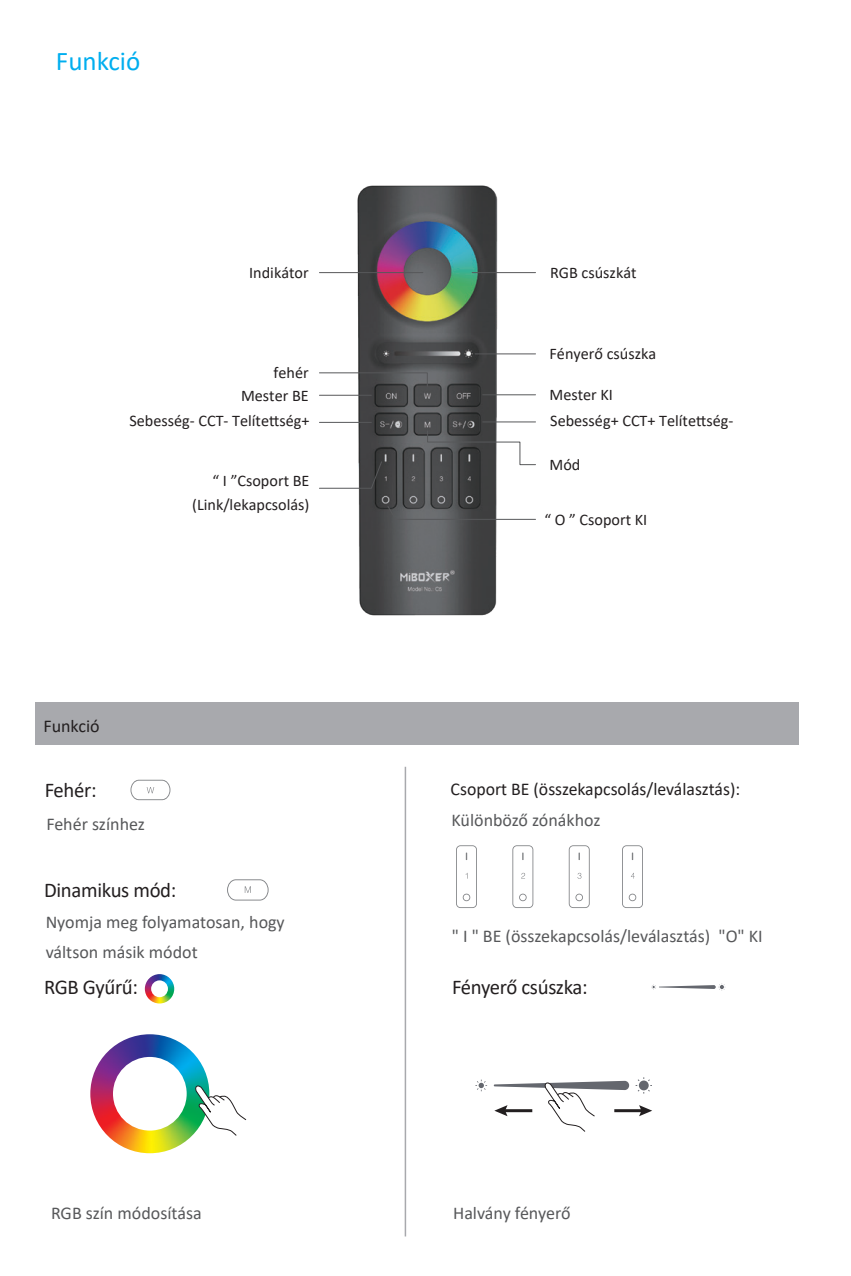
<style>
.page{position:relative;width:851px;height:1276px;background:#fff}
.page>*{position:absolute;margin:0;border:0;box-sizing:border-box;transform-origin:0 0}
.t1{font:27px "Calibri";color:#00aeef}
.t2{font:21px "Calibri";letter-spacing:-.015em;color:#231f20}
.t3{font:18px/30px "Calibri";color:#57585a}
.t4{font:18px "Calibri";color:#231f20}
.t5{font:16.2px/22.5px "Calibri";color:#231f20;text-align:right}
</style>
<div class="page">
<div style="left:35px;top:702px;width:763px;height:43px;background:#a8a9ad"></div>
<svg style="left:130px;top:780px;width:40px;height:20px"></svg>
<svg style="left:227px;top:879px;width:41px;height:21px"></svg>
<svg style="left:651px;top:984px;width:5px;height:5px"></svg>
<svg style="left:718px;top:983px;width:7px;height:7px"></svg>
<svg style="left:658px;top:985px;width:57px;height:4px"></svg>
<hr style="left:404px;top:767px;width:2px;height:469px;background:#a8a9ad">
<img style="left:355px;top:185px;width:144px;height:431px">
<hr style="left:472px;top:272px;width:63px;height:1px;background:#57585a">
<hr style="left:475px;top:353px;width:60px;height:1px;background:#57585a">
<hr style="left:482px;top:394px;width:53px;height:1px;background:#57585a">
<hr style="left:319px;top:272px;width:104px;height:1px;background:#57585a">
<svg style="left:319px;top:372px;width:109px;height:15px"></svg>
<hr style="left:319px;top:395px;width:52px;height:1px;background:#57585a">
<hr style="left:482px;top:421px;width:53px;height:1px;background:#57585a">
<svg style="left:387px;top:505px;width:149px;height:15px"></svg>
<hr style="left:319px;top:422px;width:52px;height:1px;background:#57585a">
<svg style="left:319px;top:461px;width:63px;height:28px"></svg>
<svg style="left:427px;top:430px;width:109px;height:35px"></svg>
<img style="left:145px;top:974px;width:29px;height:29px">
<svg style="left:456px;top:845px;width:21px;height:63px"></svg>
<svg style="left:512px;top:845px;width:21px;height:63px"></svg>
<svg style="left:568px;top:845px;width:21px;height:63px"></svg>
<svg style="left:622px;top:845px;width:21px;height:63px"></svg>
<img style="left:90px;top:1034px;width:119px;height:119px">
<svg style="left:194px;top:1085px;width:52px;height:51px"></svg>
<svg style="left:475px;top:1079px;width:12px;height:12px"></svg>
<svg style="left:635px;top:1077px;width:16px;height:16px"></svg>
<div style="left:638px;top:1080px;width:10px;height:10px;background:#64676e;border-radius:50%"></div>
<hr style="left:614px;top:1109px;width:29px;height:3px;background:#231f20">
<svg style="left:639px;top:1105px;width:13px;height:11px"></svg>
<svg style="left:493px;top:1080px;width:136px;height:52px"></svg>
<h1 class="t1" style="left:56px;top:42px;width:86px">Funkció</h1>
<p class="t5" style="left:249px;top:261px;width:61px">Indikátor</p>
<p class="t5" style="left:550px;top:261px;width:88px">RGB csúszkát</p>
<p class="t5" style="left:549px;top:342px;width:108px">Fényerő csúszka</p>
<p class="t5" style="left:549px;top:383px;width:65px">Mester KI</p>
<p class="t5" style="left:241px;top:361px;width:69px">fehér<br>Mester BE</p>
<p class="t5" style="left:129px;top:408px;width:181px">Sebesség- CCT- Telítettség+</p>
<p class="t5" style="left:550px;top:408px;width:184px">Sebesség+ CCT+ Telítettség-</p>
<p class="t5" style="left:192px;top:468px;width:119px;line-height:24.3px">“ I ”Csoport BE (Link/lekapcsolás)</p>
<p class="t4" style="left:43px;top:713px;width:58px">Funkció</p>
<p class="t2" style="left:45px;top:776px;width:53px">Fehér:</p>
<p class="t3" style="left:46px;top:808px;width:100px">Fehér színhez</p>
<p class="t2" style="left:44px;top:875px;width:134px">Dinamikus mód:</p>
<p class="t3" style="left:46px;top:906px;width:240px">Nyomja meg folyamatosan, hogy váltson másik módot</p>
<p class="t2" style="left:44px;top:972px;width:95px">RGB Gyűrű:</p>
<p class="t5" style="left:549px;top:452px;width:32px">Mód</p>
<p class="t5" style="left:544px;top:508px;width:104px">“ O ” Csoport KI</p>
<p class="t4" style="left:450px;top:777px;width:291px">Csoport BE (összekapcsolás/leválasztás):</p>
<p class="t3" style="left:451px;top:805px;width:150px">Különböző zónákhoz</p>
<p class="t3" style="left:451px;top:920px;width:312px">" I " BE (összekapcsolás/leválasztás) "O" KI</p>
<p class="t2" style="left:452px;top:972px;width:137px">Fényerő csúszka:</p>
<p class="t3" style="left:51px;top:1197px;width:152px">RGB szín módosítása</p>
<p class="t3" style="left:453px;top:1197px;width:119px">Halvány fényerő</p>
</div>
